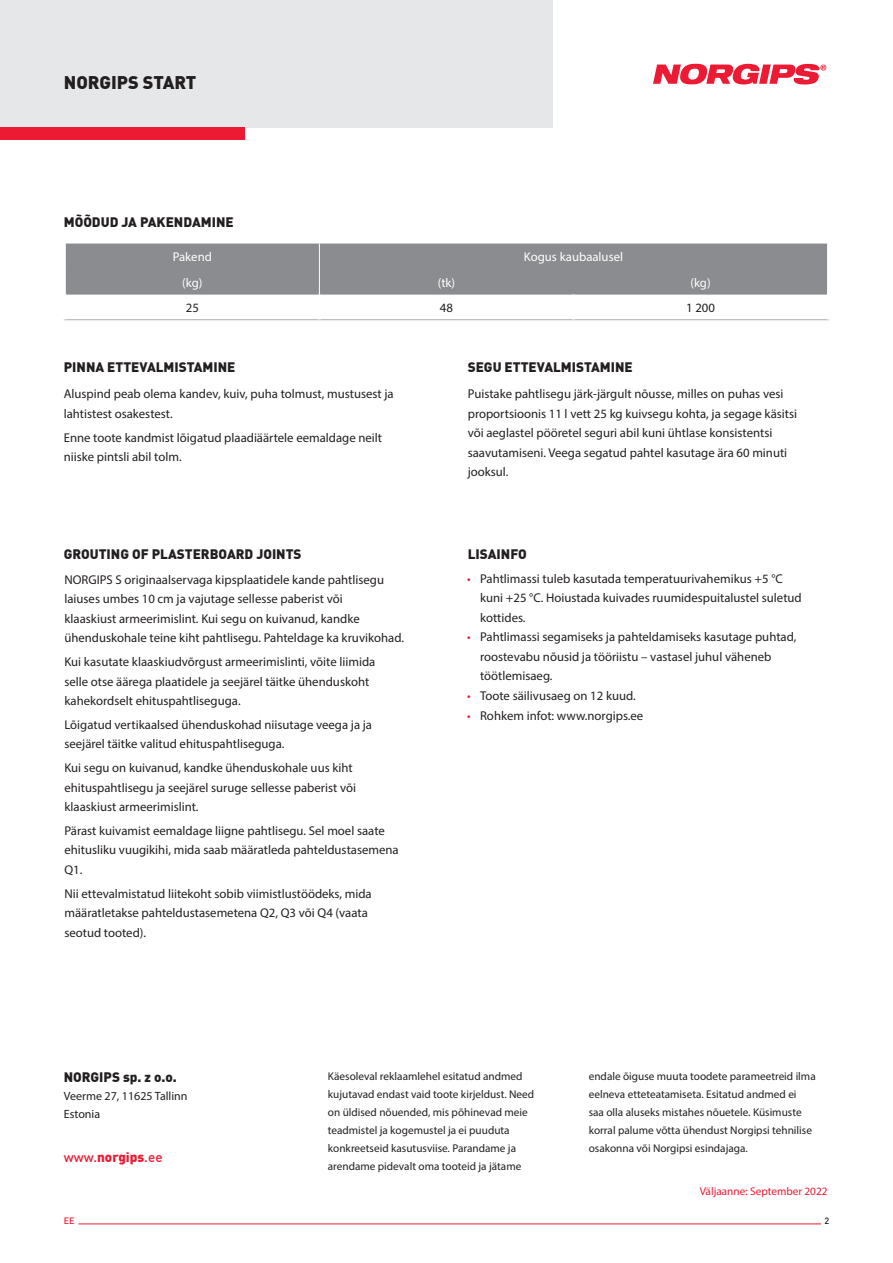
<style>
.page{position:relative;width:893px;height:1263px;background:#fff}
.page>*{position:absolute;margin:0;border:0;box-sizing:border-box;transform-origin:0 0}
.t1{font:900 18px "DIN Offc Pro";color:#231f20}
.header_2{font:900 13.5px "DIN Offc Pro";color:#231f20}
.t2{font:500 13.5px "DINOT";color:#ed1a33}
.txt{font:12.75px/19.5px "Myriad Pro";color:#231f20}
.t3{font:12.75px "Myriad Pro";color:#fff}
.t4{font:12px "Myriad Pro";color:#231f20}
.txt-2{font:11.25px/18px "Myriad Pro";color:#231f20}
.txt-3{font:11.25px "Myriad Pro";color:#ed1a33}
.t5{font:500 9px "DIN Offc Pro";color:#ed1a33}
.t6{font:500 9px "DIN Offc Pro";color:#231f20}
.s1{color:#ed1a33}
.s2{font-weight:900}
</style>
<div class="page">
<div style="left:0;top:1px;width:553px;height:127px;background:#e6e7e9"></div>
<div style="left:0;top:128px;width:244px;height:12px;background:#ed1a33"></div>
<svg style="left:653px;top:64px;width:173px;height:20px"></svg>
<hr style="left:78px;top:1223px;width:743px;height:1px;background:#ed1a33">
<hr style="left:64px;top:319px;width:255px;height:1px;background:#a8a9ad">
<hr style="left:319px;top:319px;width:254px;height:1px;background:#a8a9ad">
<hr style="left:573px;top:319px;width:256px;height:1px;background:#a8a9ad">
<div style="left:65px;top:244px;width:763px;height:51px;background:#8a8c8f"></div>
<p class="t1" style="left:64px;top:68px;width:134px">NORGIPS START</p>
<p class="header_2" style="left:64px;top:211px;width:171px">MÕÕDUD JA PAKENDAMINE</p>
<p class="t3" style="left:173px;top:249px;width:41px">Pakend</p>
<p class="t3" style="left:524px;top:249px;width:101px">Kogus kaubaalusel</p>
<p class="t3" style="left:182px;top:275px;width:22px">(kg)</p>
<p class="t3" style="left:438px;top:275px;width:19px">(tk)</p>
<p class="t3" style="left:690px;top:275px;width:22px">(kg)</p>
<p class="txt" style="left:186px;top:298px;width:15px">25</p>
<p class="txt" style="left:440px;top:298px;width:15px">48</p>
<p class="txt" style="left:686px;top:298px;width:30px">1 200</p>
<p class="header_2" style="left:64px;top:356px;width:173px">PINNA ETTEVALMISTAMINE</p>
<p class="header_2" style="left:468px;top:356px;width:166px">SEGU ETTEVALMISTAMINE</p>
<p class="txt" style="left:64px;top:384px;width:331px">Aluspind peab olema kandev, kuiv, puha tolmust, mustusest ja lahtistest osakestest.</p>
<p class="txt" style="left:64px;top:427px;width:320px">Enne toote kandmist lõigatud plaadiäärtele eemaldage neilt niiske pintsli abil tolm.</p>
<p class="txt" style="left:468px;top:384px;width:331px">Puistake pahtlisegu järk-järgult nõusse, milles on puhas vesi proportsioonis 11 l vett 25 kg kuivsegu kohta, ja segage käsitsi või aeglastel pööretel seguri abil kuni ühtlase konsistentsi saavutamiseni. Veega segatud pahtel kasutage ära 60 minuti jooksul.</p>
<p class="header_2" style="left:64px;top:543px;width:239px">GROUTING OF PLASTERBOARD JOINTS</p>
<p class="header_2" style="left:468px;top:543px;width:61px">LISAINFO</p>
<p class="txt" style="left:64px;top:569px;width:341px">NORGIPS S originaalservaga kipsplaatidele kande pahtlisegu laiuses umbes 10 cm ja vajutage sellesse paberist või<br>klaaskiust armeerimislint. Kui segu on kuivanud, kandke ühenduskohale teine kiht pahtlisegu. Pahteldage ka kruvikohad.</p>
<p class="txt" style="left:64px;top:652px;width:313px">Kui kasutate klaaskiudvõrgust armeerimislinti, võite liimida selle otse äärega plaatidele ja seejärel täitke ühenduskoht kahekordselt ehituspahtliseguga.</p>
<p class="txt" style="left:64px;top:714px;width:309px">Lõigatud vertikaalsed ühenduskohad niisutage veega ja ja seejärel täitke valitud ehituspahtliseguga.</p>
<p class="txt" style="left:64px;top:758px;width:293px">Kui segu on kuivanud, kandke ühenduskohale uus kiht ehituspahtlisegu ja seejärel suruge sellesse paberist või klaaskiust armeerimislint.</p>
<p class="txt" style="left:64px;top:820px;width:336px">Pärast kuivamist eemaldage liigne pahtlisegu. Sel moel saate ehitusliku vuugikihi, mida saab määratleda pahteldustasemena<br>Q1.</p>
<p class="txt" style="left:64px;top:883px;width:309px">Nii ettevalmistatud liitekoht sobib viimistlustöödeks, mida määratletakse pahteldustasemetena Q2, Q3 või Q4 (vaata seotud tooted).</p>
<p class="txt" style="left:480px;top:569px;width:323px;text-indent:-13px"><span class="s1">•</span> Pahtlimassi tuleb kasutada temperatuurivahemikus +5 °C kuni +25 °C. Hoiustada kuivades ruumidespuitalustel suletud kottides.</p>
<p class="txt" style="left:480px;top:627px;width:318px;text-indent:-13px"><span class="s1">•</span> Pahtlimassi segamiseks ja pahteldamiseks kasutage puhtad, roostevabu nõusid ja tööriistu – vastasel juhul väheneb töötlemisaeg.</p>
<p class="txt" style="left:467px;top:686px;width:170px"><span class="s1">•</span> Toote säilivusaeg on 12 kuud.</p>
<p class="txt" style="left:467px;top:705px;width:177px"><span class="s1">•</span> Rohkem infot: www.norgips.ee</p>
<p class="header_2" style="left:64px;top:1066px;width:115px">NORGIPS sp. z o.o.</p>
<p class="t4" style="left:64px;top:1088px;width:125px">Veerme 27, 11625 Tallinn</p>
<p class="t4" style="left:64px;top:1106px;width:38px">Estonia</p>
<p class="t2" style="left:64px;top:1147px;width:100px">www.<span class="s2">norgips</span>.ee</p>
<p class="txt-2" style="left:328px;top:1067px;width:208px">Käesoleval reklaamlehel esitatud andmed kujutavad endast vaid toote kirjeldust. Need on üldised nõuended, mis põhinevad meie teadmistel ja kogemustel ja ei puuduta konkreetseid kasutusviise. Parandame ja arendame pidevalt oma tooteid ja jätame</p>
<p class="txt-2" style="left:589px;top:1067px;width:228px">endale õiguse muuta toodete parameetreid ilma eelneva etteteatamiseta. Esitatud andmed ei<br>saa olla aluseks mistahes nõuetele. Küsimuste korral palume võtta ühendust Norgipsi tehnilise osakonna või Norgipsi esindajaga.</p>
<p class="txt-3" style="left:700px;top:1185px;width:129px">Väljaanne: September 2022</p>
<p class="t5" style="left:64px;top:1214px;width:12px">EE</p>
<p class="t6" style="left:824px;top:1214px;width:6px">2</p>
</div>
